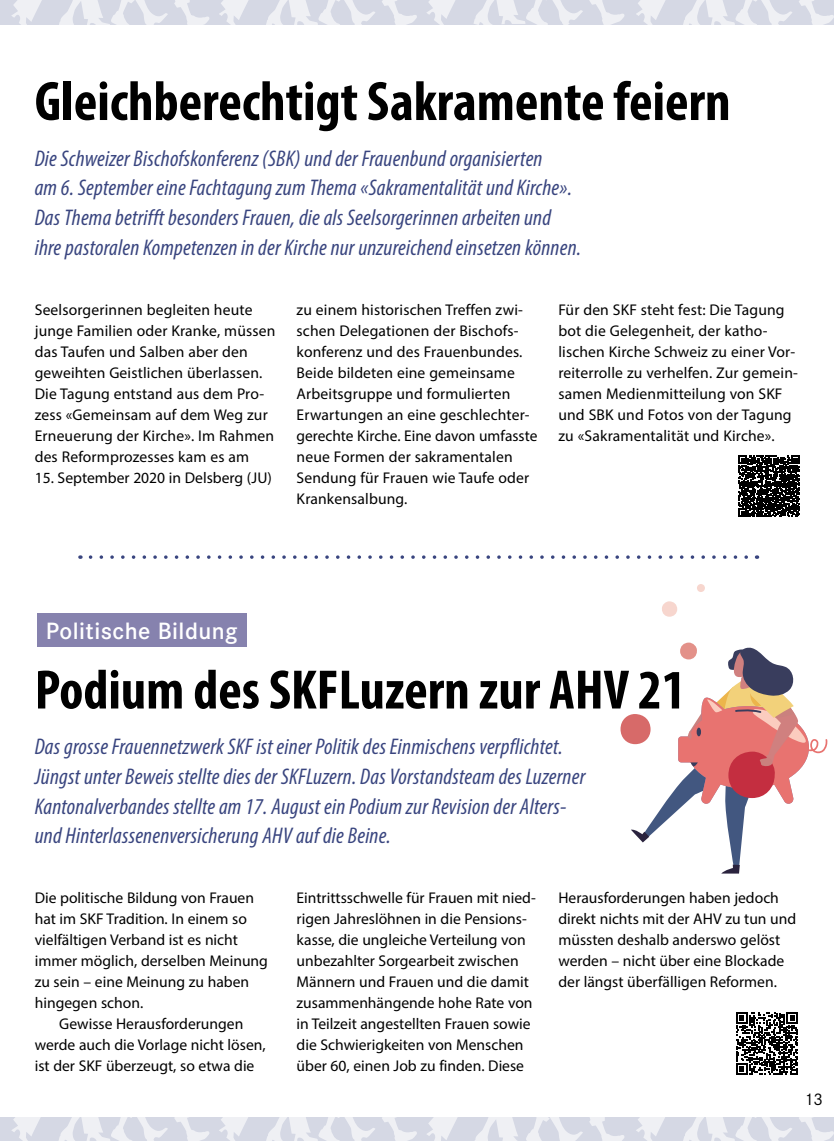
<style>
.page{position:relative;width:834px;height:1141px;background:#fff}
.page>*{position:absolute;margin:0;border:0;box-sizing:border-box;transform-origin:0 0}
.t1{font:700 condensed 56px "Myriad Pro";color:#000}
.t2{font:600 24.5px "Corporate S";letter-spacing:.02em;color:#fff}
.t3{font:italic condensed 22.75px/29.8px "Myriad Pro";letter-spacing:.01em;color:#39457f}
.t4{font:17.5px "Corporate S";color:#000}
.t5{font:15.58px/21px "Myriad Pro";color:#000}
</style>
<div class="page">
<svg style="left:11px;top:0;width:198px;height:25px"></svg>
<svg style="left:426px;top:0;width:198px;height:25px"></svg>
<svg style="left:219px;top:0;width:198px;height:25px"></svg>
<svg style="left:635px;top:0;width:198px;height:25px"></svg>
<svg style="left:635px;top:1117px;width:198px;height:24px"></svg>
<svg style="left:0;top:1129px;width:1px;height:12px"></svg>
<svg style="left:11px;top:1117px;width:198px;height:24px"></svg>
<svg style="left:219px;top:1117px;width:198px;height:24px"></svg>
<svg style="left:426px;top:1117px;width:198px;height:24px"></svg>
<svg style="left:90px;top:555px;width:667px;height:4px"></svg>
<svg style="left:736px;top:1012px;width:62px;height:62px"></svg>
<div style="left:661px;top:601px;width:16px;height:16px;background:#f7d6ce;border-radius:50%"></div>
<div style="left:696px;top:584px;width:8px;height:8px;background:#f7d6ce;border-radius:50%"></div>
<div style="left:620px;top:714px;width:30px;height:30px;background:#d76a69;border-radius:50%"></div>
<svg style="left:630px;top:643px;width:197px;height:231px"></svg>
<svg style="left:738px;top:456px;width:61px;height:61px"></svg>
<div style="left:37px;top:614px;width:209px;height:33px;background:#8682ae"></div>
<h1 class="t1" style="left:35px;top:66px;width:697px">Gleichberechtigt Sakramente feiern</h1>
<p class="t3" style="left:35px;top:143px;width:548px">Die Schweizer Bischofskonferenz (SBK) und der Frauenbund organisierten<br>am 6. September eine Fachtagung zum Thema «Sakramentalität und Kirche».<br>Das Thema betrifft besonders Frauen, die als Seelsorgerinnen arbeiten und ihre pastoralen Kompetenzen in der Kirche nur unzureichend einsetzen können.</p>
<p class="t5" style="left:35px;top:299px;width:242px">Seelsorgerinnen begleiten heute junge Familien oder Kranke, müssen das Taufen und Salben aber den geweihten Geistlichen überlassen.<br>Die Tagung entstand aus dem Pro&shy;zess «Gemeinsam auf dem Weg zur<br>Erneuerung der Kirche». Im Rahmen des Reformprozesses kam es am</p>
<p class="t5" style="left:35px;top:467px;width:239px">15. September 2020 in Delsberg (JU)</p>
<p class="t5" style="left:296px;top:299px;width:242px">zu einem historischen Treffen zwi&shy;schen Delegationen der Bischofs&shy;konferenz und des Frauenbundes.<br>Beide bildeten eine gemeinsame<br>Arbeitsgruppe und formulierten<br>Erwartungen an eine geschlechter&shy;gerechte Kirche. Eine davon umfasste neue Formen der sakramentalen<br>Sendung für Frauen wie Taufe oder<br>Krankensalbung.</p>
<p class="t5" style="left:558px;top:299px;width:241px">Für den SKF steht fest: Die Tagung bot die Gelegenheit, der katho&shy;lischen Kirche Schweiz zu einer Vor&shy;reiterrolle zu verhelfen. Zur gemein&shy;samen Medienmitteilung von SKF und SBK und Fotos von der Tagung zu «Sakramentalität und Kirche».</p>
<h2 class="t2" style="left:46px;top:614px;width:193px">Politische Bildung</h2>
<h1 class="t1" style="left:35px;top:655px;width:652px">Podium des SKFLuzern zur AHV 21</h1>
<p class="t3" style="left:35px;top:731px;width:552px">Das grosse Frauennetzwerk SKF ist einer Politik des Einmischens verpflichtet.<br>Jüngst unter Beweis stellte dies der SKFLuzern. Das Vorstandsteam des Luzerner Kantonalverbandes stellte am 17. August ein Podium zur Revision der Alters&shy;und Hinterlassenenversicherung AHV auf die Beine.</p>
<p class="t5" style="left:35px;top:887px;width:221px">Die politische Bildung von Frauen</p>
<p class="t5" style="left:35px;top:908px;width:214px">hat im SKF Tradition. In einem so</p>
<p class="t5" style="left:35px;top:929px;width:205px">vielfältigen Verband ist es nicht</p>
<p class="t5" style="left:35px;top:950px;width:235px">immer möglich, derselben Meinung</p>
<p class="t5" style="left:35px;top:971px;width:216px">zu sein – eine Meinung zu haben</p>
<p class="t5" style="left:35px;top:992px;width:110px">hingegen schon.</p>
<p class="t5" style="left:59px;top:1013px;width:185px">Gewisse Herausforderungen</p>
<p class="t5" style="left:35px;top:1034px;width:232px">werde auch die Vorlage nicht lösen,</p>
<p class="t5" style="left:35px;top:1055px;width:221px">ist der SKF überzeugt, so etwa die</p>
<p class="t5" style="left:296px;top:887px;width:241px">Eintrittsschwelle für Frauen mit nied&shy;rigen Jahreslöhnen in die Pensions&shy;kasse, die ungleiche Verteilung von unbezahlter Sorgearbeit zwischen Männern und Frauen und die damit zusammenhängende hohe Rate von in Teilzeit angestellten Frauen sowie die Schwierigkeiten von Menschen über 60, einen Job zu finden. Diese</p>
<p class="t5" style="left:558px;top:887px;width:239px">Herausforderungen haben jedoch direkt nichts mit der AHV zu tun und müssten deshalb anderswo gelöst werden – nicht über eine Blockade der längst überfälligen Reformen.</p>
<p class="t4" style="left:804px;top:1086px;width:20px">13</p>
</div>
